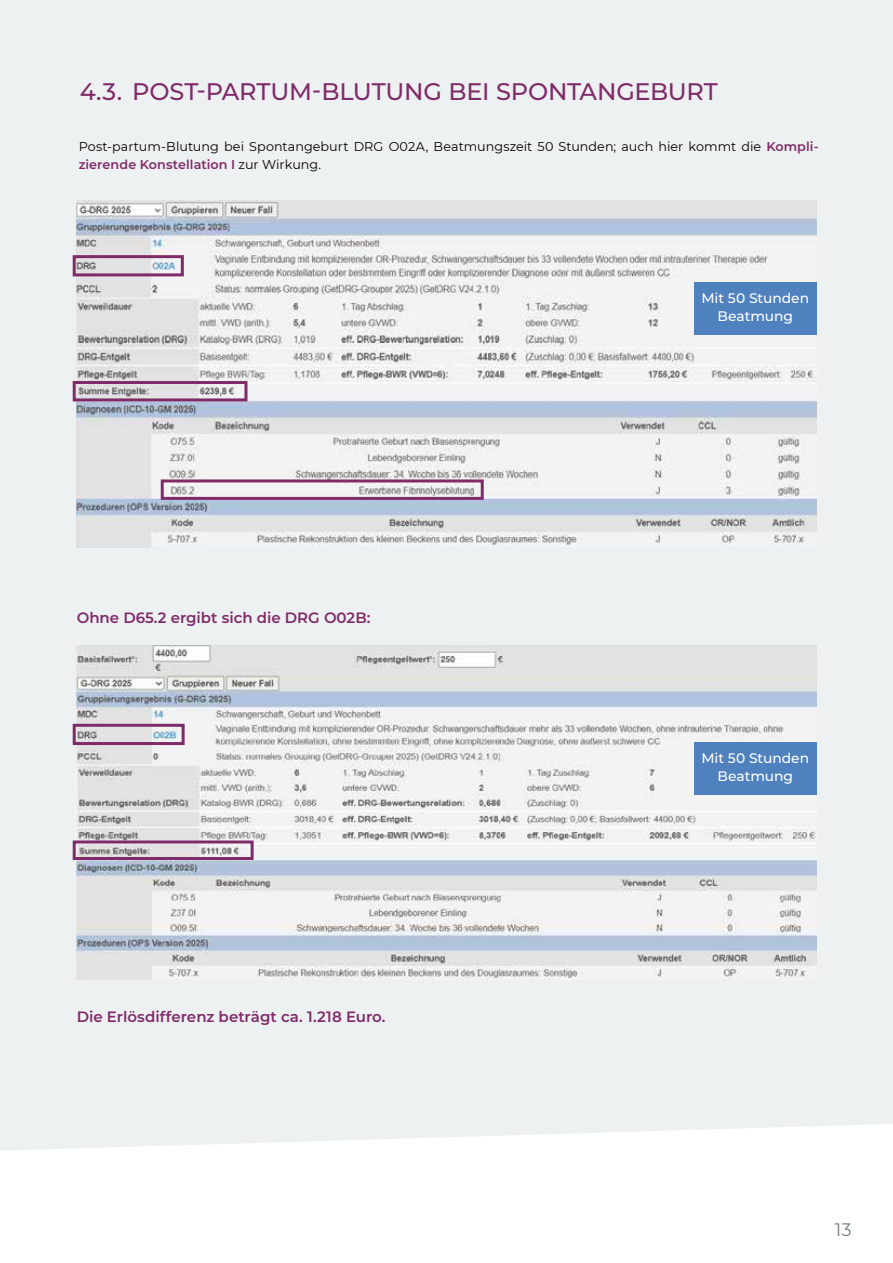
<style>
.page{position:relative;width:893px;height:1263px;background:#fff}
.page>*{position:absolute;margin:0;border:0;box-sizing:border-box;transform-origin:0 0}
.t1{font:500 24px "Montserrat";letter-spacing:-.005em;color:#802b69}
.t2{font:18px "Montserrat";color:#727d7e}
.t3{font:600 15px "Montserrat";color:#802b69}
.t4{font:500 13.8px/17.9px "Montserrat";color:#fff;text-align:center}
.t5{font:12.75px/18px "Montserrat";letter-spacing:.005em;color:#000}
.s1{font-weight:600;color:#802b69}
</style>
<div class="page">
<div style="left:0;top:0;width:893px;height:1151px;background:#edf1f2"></div>
<img style="left:77px;top:645px;width:739px;height:334px">
<div style="left:73px;top:840px;width:181px;height:20px;border:3px solid #802b69"></div>
<div style="left:73px;top:724px;width:112px;height:21px;border:3px solid #802b69"></div>
<img style="left:77px;top:200px;width:739px;height:347px">
<div style="left:694px;top:282px;width:122px;height:53px;background:#4f81be"></div>
<div style="left:694px;top:742px;width:122px;height:53px;background:#4f81be"></div>
<div style="left:73px;top:381px;width:174px;height:20px;border:3px solid #802b69"></div>
<div style="left:73px;top:255px;width:111px;height:21px;border:3px solid #802b69"></div>
<div style="left:161px;top:479px;width:323px;height:21px;border:3px solid #802b69"></div>
<h1 class="t1" style="left:80px;top:74px;width:640px">4.3. POST-PARTUM-BLUTUNG BEI SPONTANGEBURT</h1>
<p class="t5" style="left:79px;top:137px;width:741px">Post-partum-Blutung bei Spontangeburt DRG O02A, Beatmungszeit 50 Stunden; auch hier kommt die <span class="s1">Kompli&shy;zierende Konstellation I</span> zur Wirkung.</p>
<p class="t4" style="left:701px;top:289px;width:109px">Mit 50 Stunden<br>Beatmung</p>
<p class="t3" style="left:77px;top:607px;width:295px">Ohne D65.2 ergibt sich die DRG O02B:</p>
<p class="t3" style="left:77px;top:1006px;width:310px">Die Erlösdifferenz beträgt ca. 1.218 Euro.</p>
<p class="t4" style="left:701px;top:749px;width:109px">Mit 50 Stunden<br>Beatmung</p>
<h2 class="t2" style="left:835px;top:1217px;width:18px">13</h2>
</div>
